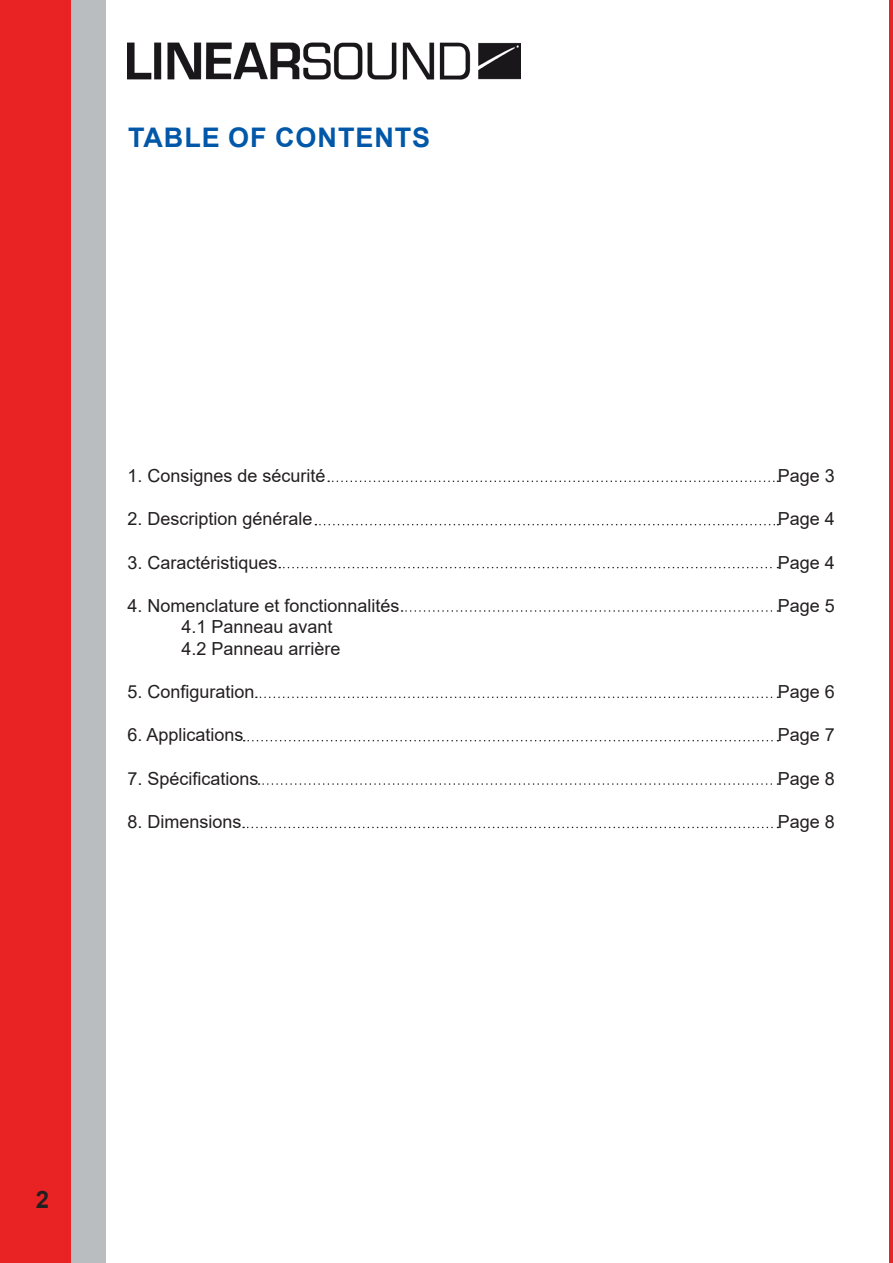
<style>
.page{position:relative;width:893px;height:1263px;background:#fff}
.page>*{position:absolute;margin:0;border:0;box-sizing:border-box;transform-origin:0 0}
.ST_01{font:700 27px "Arial";letter-spacing:.035em;color:#0157a8}
.ST_01-2{font:700 24px "Arial";color:#231f20}
.txt{font:18px "Arial";color:#231f20}
</style>
<div class="page">
<div style="left:0;top:0;width:73px;height:1263px;background:#e92323"></div>
<hr style="left:889px;top:0;width:4px;height:1263px;background:#e92323">
<div style="left:72px;top:0;width:34px;height:1263px;background:#babdc0"></div>
<img style="left:128px;top:42px;width:393px;height:38px">
<svg style="left:328px;top:480px;width:450px;height:2px"></svg>
<svg style="left:315px;top:524px;width:463px;height:1px"></svg>
<svg style="left:279px;top:567px;width:499px;height:1px"></svg>
<svg style="left:401px;top:610px;width:377px;height:2px"></svg>
<svg style="left:256px;top:696px;width:522px;height:2px"></svg>
<svg style="left:244px;top:740px;width:534px;height:1px"></svg>
<svg style="left:259px;top:783px;width:519px;height:2px"></svg>
<svg style="left:243px;top:827px;width:535px;height:1px"></svg>
<p class="ST_01" style="left:128px;top:119px;width:304px">TABLE OF CONTENTS</p>
<p class="txt" style="left:127px;top:463px;width:200px">1. Consignes de sécurité</p>
<p class="txt" style="left:127px;top:507px;width:187px">2. Description générale</p>
<p class="txt" style="left:127px;top:550px;width:152px">3. Caractéristiques</p>
<p class="txt" style="left:127px;top:593px;width:274px">4. Nomenclature et fonctionnalités</p>
<p class="txt" style="left:181px;top:615px;width:153px">4.1 Panneau avant</p>
<p class="txt" style="left:181px;top:636px;width:161px">4.2 Panneau arrière</p>
<p class="txt" style="left:127px;top:679px;width:129px">5. Configuration</p>
<p class="txt" style="left:127px;top:723px;width:118px">6. Applications</p>
<p class="txt" style="left:127px;top:766px;width:133px">7. Spécifications</p>
<p class="txt" style="left:127px;top:809px;width:116px">8. Dimensions</p>
<p class="ST_01-2" style="left:36px;top:1182px;width:15px">2</p>
<p class="txt" style="left:778px;top:463px;width:59px">Page 3</p>
<p class="txt" style="left:778px;top:507px;width:59px">Page 4</p>
<p class="txt" style="left:778px;top:550px;width:59px">Page 4</p>
<p class="txt" style="left:778px;top:593px;width:59px">Page 5</p>
<p class="txt" style="left:778px;top:679px;width:59px">Page 6</p>
<p class="txt" style="left:778px;top:723px;width:59px">Page 7</p>
<p class="txt" style="left:778px;top:766px;width:59px">Page 8</p>
<p class="txt" style="left:778px;top:809px;width:59px">Page 8</p>
</div>
